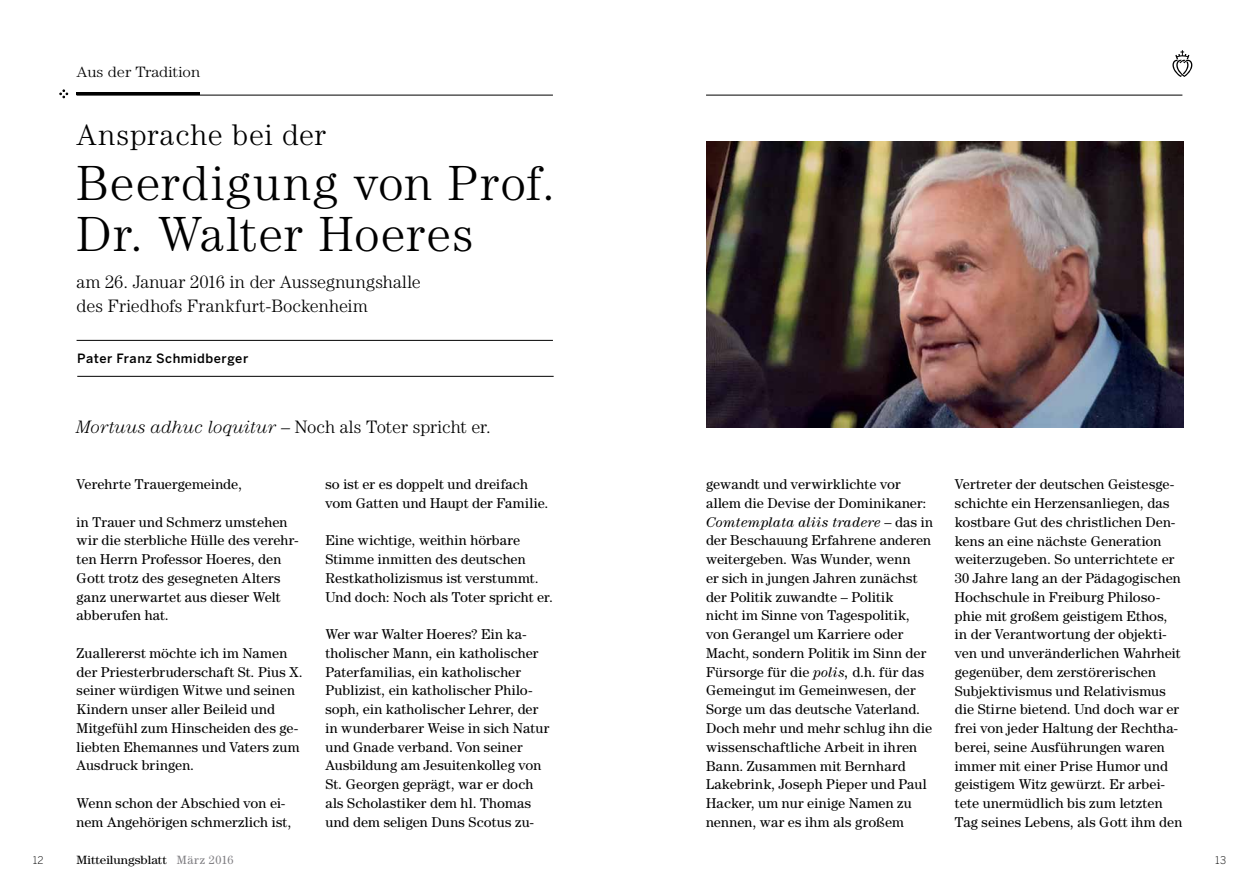
<style>
.page{position:relative;width:1259px;height:893px;background:#fff}
.page>*{position:absolute;margin:0;border:0;box-sizing:border-box;transform-origin:0 0}
.t1{font:300 49.5px/51px "Century Std";letter-spacing:.02em;color:#000}
.t2{font:300 30px "Century Std";letter-spacing:.025em;color:#000}
.t3{font:300 18px/24px "Century Std";color:#000}
.t4{font:300 15px "Century Std";color:#000;scale:1.09 1}
.t5{font:14.25px/18.8px "Century Std";letter-spacing:.01em;color:#000}
.t6{font:500 12.75px "Benton Sans";letter-spacing:.04em;color:#000}
.t7{font:12px "Century Std";color:#000;scale:1.09 1}
.t8{font:300 10.5px "Benton Sans";color:#000}
.s1{font-style:italic}
.s2{color:#807f83}
</style>
<div class="page">
<hr style="left:77px;top:340px;width:476px;height:1px;background:#000">
<hr style="left:77px;top:376px;width:476px;height:1px;background:#000">
<hr style="left:77px;top:93px;width:123px;height:2px;background:#000">
<img style="left:706px;top:141px;width:477px;height:286px">
<svg style="left:60px;top:90px;width:8px;height:8px"></svg>
<hr style="left:77px;top:95px;width:476px;height:1px;background:#000">
<hr style="left:706px;top:95px;width:476px;height:1px;background:#000">
<svg style="left:1172px;top:50px;width:20px;height:27px"></svg>
<p class="t4" style="left:77px;top:63px;width:115px">Aus der Tradition</p>
<h2 class="t2" style="left:77px;top:117px;width:251px">Ansprache bei der</h2>
<h1 class="t1" style="left:77px;top:157px;width:480px">Beerdigung von Prof.<br>Dr. Walter Hoeres</h1>
<p class="t3" style="left:77px;top:270px;width:346px">am 26. Januar 2016 in der Aussegnungshalle des Friedhofs Frankfurt-Bockenheim</p>
<p class="t6" style="left:77px;top:351px;width:172px">Pater Franz Schmidberger</p>
<p class="t3" style="left:77px;top:414px;width:416px"><span class="s1">Mortuus adhuc loquitur –</span> Noch als Toter spricht er.</p>
<p class="t5" style="left:77px;top:475px;width:167px">Verehrte Trauergemeinde,</p>
<p class="t5" style="left:77px;top:512px;width:223px">in Trauer und Schmerz umstehen wir die sterbliche Hülle des verehr&shy;ten Herrn Professor Hoeres, den<br>Gott trotz des gesegneten Alters ganz unerwartet aus dieser Welt abberufen hat.</p>
<p class="t5" style="left:77px;top:643px;width:228px">Zuallererst möchte ich im Namen der Priesterbruderschaft St. Pius X. seiner würdigen Witwe und seinen<br>Kindern unser aller Beileid und<br>Mitgefühl zum Hinscheiden des ge&shy;liebten Ehemannes und Vaters zum<br>Ausdruck bringen.</p>
<p class="t5" style="left:77px;top:793px;width:216px">Wenn schon der Abschied von ei&shy;nem Angehörigen schmerzlich ist,</p>
<p class="t5" style="left:325px;top:475px;width:224px">so ist er es doppelt und dreifach vom Gatten und Haupt der Familie.</p>
<p class="t5" style="left:325px;top:531px;width:229px">Eine wichtige, weithin hörbare Stimme inmitten des deutschen Restkatholizismus ist verstummt.<br>Und doch: Noch als Toter spricht er.</p>
<p class="t5" style="left:325px;top:625px;width:226px">Wer war Walter Hoeres? Ein ka&shy;tholischer Mann, ein katholischer Paterfamilias, ein katholischer Publizist, ein katholischer Philo&shy;soph, ein katholischer Lehrer, der in wunderbarer Weise in sich Natur und Gnade verband. Von seiner Ausbildung am Jesuitenkolleg von St. Georgen geprägt, war er doch als Scholastiker dem hl. Thomas und dem seligen Duns Scotus zu-</p>
<p class="t5" style="left:706px;top:475px;width:228px">gewandt und verwirklichte vor allem die Devise der Dominikaner:<br><span class="s1">Comtemplata aliis tradere</span> – das in der Beschauung Erfahrene anderen weitergeben. Was Wunder, wenn<br>er sich in jungen Jahren zunächst der Politik zuwandte – Politik<br>nicht im Sinne von Tagespolitik, von Gerangel um Karriere oder<br>Macht, sondern Politik im Sinn der<br>Fürsorge für die <span class="s1">polis,</span> d.h. für das<br>Gemeingut im Gemeinwesen, der<br>Sorge um das deutsche Vaterland.<br>Doch mehr und mehr schlug ihn die wissenschaftliche Arbeit in ihren<br>Bann. Zusammen mit Bernhard<br>Lakebrink, Joseph Pieper und Paul<br>Hacker, um nur einige Namen zu nennen, war es ihm als großem</p>
<p class="t5" style="left:955px;top:475px;width:229px">Vertreter der deutschen Geistesge&shy;schichte ein Herzensanliegen, das kostbare Gut des christlichen Den&shy;kens an eine nächste Generation weiterzugeben. So unterrichtete er 30 Jahre lang an der Pädagogischen Hochschule in Freiburg Philoso&shy;phie mit großem geistigem Ethos, in der Verantwortung der objekti&shy;ven und unveränderlichen Wahrheit gegenüber, dem zerstörerischen Subjektivismus und Relativismus die Stirne bietend. Und doch war er frei von jeder Haltung der Rechtha&shy;berei, seine Ausführungen waren immer mit einer Prise Humor und geistigem Witz gewürzt. Er arbei&shy;tete unermüdlich bis zum letzten Tag seines Lebens, als Gott ihm den</p>
<p class="t8" style="left:33px;top:854px;width:12px">12</p>
<p class="t7" style="left:77px;top:853px;width:145px">Mitteilungsblatt <span class="s2">März 2016</span></p>
<p class="t8" style="left:1215px;top:854px;width:12px">13</p>
</div>
